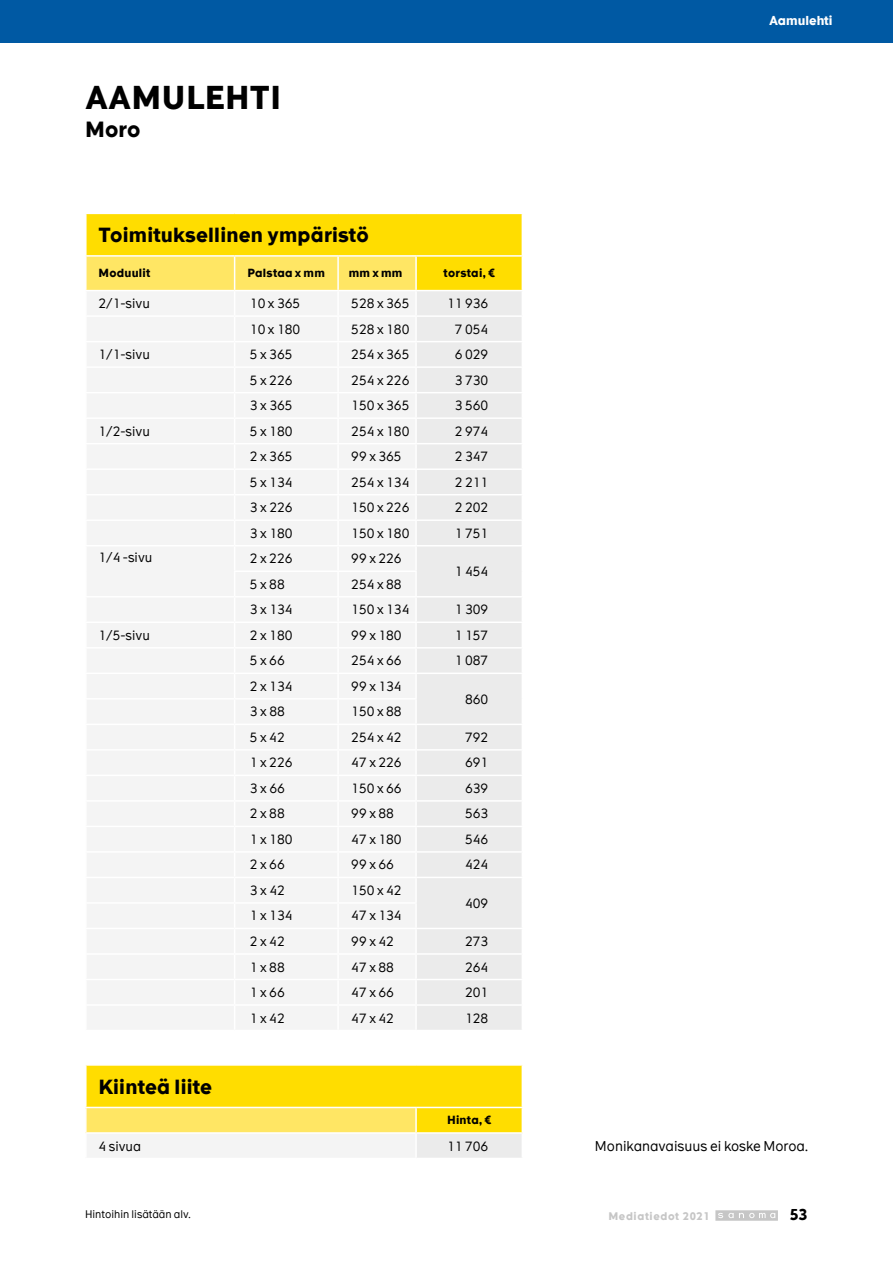
<style>
.page{position:relative;width:893px;height:1263px;background:#fff}
.page>*{position:absolute;margin:0;border:0;box-sizing:border-box;transform-origin:0 0}
.t1{font:700 31.5px "The Message";letter-spacing:.005em;color:#000}
.t2{font:700 21px "The Message";color:#000}
.t3{font:700 19.5px "The Message";letter-spacing:.01em;color:#000}
.t4{font:700 15px "The Message";color:#000}
.t5{font:13.5px "The Message";color:#000}
.t6{font:12.75px "The Message";color:#000}
.t7{font:700 12.3px "The Message";color:#fff}
.t8{font:700 11.25px "The Message";letter-spacing:.02em;color:#000}
.t9{font:10.5px "The Message";color:#000}
.t10{font:700 10.5px "The Message";letter-spacing:.06em;color:#c6c6c6}
</style>
<div class="page">
<svg style="left:715px;top:1210px;width:63px;height:11px"></svg>
<svg style="left:86px;top:213px;width:437px;height:817px"></svg>
<div style="left:0;top:0;width:893px;height:43px;background:#0059a3"></div>
<svg style="left:86px;top:1065px;width:437px;height:93px"></svg>
<h1 class="t1" style="left:85px;top:77px;width:198px">AAMULEHTI</h1>
<h2 class="t2" style="left:85px;top:116px;width:57px">Moro</h2>
<h3 class="t3" style="left:99px;top:222px;width:272px">Toimituksellinen ympäristö</h3>
<p class="t8" style="left:99px;top:266px;width:53px">Moduulit</p>
<p class="t8" style="left:247px;top:266px;width:79px">Palstaa x mm</p>
<p class="t8" style="left:349px;top:266px;width:55px">mm x mm</p>
<p class="t8" style="left:443px;top:266px;width:53px">torstai, €</p>
<p class="t6" style="left:99px;top:295px;width:53px">2/1-sivu</p>
<p class="t6" style="left:250px;top:295px;width:52px">10 x 365</p>
<p class="t6" style="left:351px;top:295px;width:60px">528 x 365</p>
<p class="t6" style="left:447px;top:295px;width:43px">11 936</p>
<p class="t6" style="left:250px;top:321px;width:52px">10 x 180</p>
<p class="t6" style="left:351px;top:321px;width:60px">528 x 180</p>
<p class="t6" style="left:455px;top:321px;width:35px">7 054</p>
<p class="t6" style="left:99px;top:346px;width:53px">1/1-sivu</p>
<p class="t6" style="left:250px;top:346px;width:44px">5 x 365</p>
<p class="t6" style="left:351px;top:346px;width:60px">254 x 365</p>
<p class="t6" style="left:455px;top:346px;width:35px">6 029</p>
<p class="t6" style="left:250px;top:372px;width:44px">5 x 226</p>
<p class="t6" style="left:351px;top:372px;width:60px">254 x 226</p>
<p class="t6" style="left:455px;top:372px;width:35px">3 730</p>
<p class="t6" style="left:250px;top:398px;width:44px">3 x 365</p>
<p class="t6" style="left:351px;top:398px;width:60px">150 x 365</p>
<p class="t6" style="left:455px;top:398px;width:35px">3 560</p>
<p class="t6" style="left:99px;top:423px;width:53px">1/2-sivu</p>
<p class="t6" style="left:250px;top:423px;width:44px">5 x 180</p>
<p class="t6" style="left:351px;top:423px;width:60px">254 x 180</p>
<p class="t6" style="left:455px;top:423px;width:35px">2 974</p>
<p class="t6" style="left:250px;top:449px;width:44px">2 x 365</p>
<p class="t6" style="left:351px;top:449px;width:52px">99 x 365</p>
<p class="t6" style="left:455px;top:449px;width:35px">2 347</p>
<p class="t6" style="left:250px;top:474px;width:44px">5 x 134</p>
<p class="t6" style="left:351px;top:474px;width:60px">254 x 134</p>
<p class="t6" style="left:455px;top:474px;width:35px">2 211</p>
<p class="t6" style="left:250px;top:500px;width:44px">3 x 226</p>
<p class="t6" style="left:351px;top:500px;width:60px">150 x 226</p>
<p class="t6" style="left:455px;top:500px;width:35px">2 202</p>
<p class="t6" style="left:250px;top:525px;width:44px">3 x 180</p>
<p class="t6" style="left:351px;top:525px;width:60px">150 x 180</p>
<p class="t6" style="left:455px;top:525px;width:35px">1 751</p>
<p class="t6" style="left:99px;top:549px;width:55px">1/4 -sivu</p>
<p class="t6" style="left:250px;top:551px;width:44px">2 x 226</p>
<p class="t6" style="left:351px;top:551px;width:52px">99 x 226</p>
<p class="t6" style="left:455px;top:563px;width:35px">1 454</p>
<p class="t6" style="left:250px;top:576px;width:36px">5 x 88</p>
<p class="t6" style="left:351px;top:576px;width:52px">254 x 88</p>
<p class="t6" style="left:250px;top:602px;width:44px">3 x 134</p>
<p class="t6" style="left:351px;top:602px;width:60px">150 x 134</p>
<p class="t6" style="left:455px;top:602px;width:35px">1 309</p>
<p class="t6" style="left:99px;top:627px;width:53px">1/5-sivu</p>
<p class="t6" style="left:250px;top:627px;width:44px">2 x 180</p>
<p class="t6" style="left:351px;top:627px;width:52px">99 x 180</p>
<p class="t6" style="left:455px;top:627px;width:35px">1 157</p>
<p class="t6" style="left:250px;top:653px;width:36px">5 x 66</p>
<p class="t6" style="left:351px;top:653px;width:52px">254 x 66</p>
<p class="t6" style="left:455px;top:653px;width:35px">1 087</p>
<p class="t6" style="left:250px;top:678px;width:44px">2 x 134</p>
<p class="t6" style="left:351px;top:678px;width:52px">99 x 134</p>
<p class="t6" style="left:465px;top:691px;width:25px">860</p>
<p class="t6" style="left:250px;top:704px;width:36px">3 x 88</p>
<p class="t6" style="left:351px;top:704px;width:52px">150 x 88</p>
<p class="t6" style="left:250px;top:729px;width:36px">5 x 42</p>
<p class="t6" style="left:351px;top:729px;width:52px">254 x 42</p>
<p class="t6" style="left:465px;top:729px;width:25px">792</p>
<p class="t6" style="left:250px;top:755px;width:44px">1 x 226</p>
<p class="t6" style="left:351px;top:755px;width:52px">47 x 226</p>
<p class="t6" style="left:465px;top:755px;width:25px">691</p>
<p class="t6" style="left:250px;top:780px;width:36px">3 x 66</p>
<p class="t6" style="left:351px;top:780px;width:52px">150 x 66</p>
<p class="t6" style="left:465px;top:780px;width:25px">639</p>
<p class="t6" style="left:250px;top:806px;width:36px">2 x 88</p>
<p class="t6" style="left:351px;top:806px;width:44px">99 x 88</p>
<p class="t6" style="left:465px;top:806px;width:25px">563</p>
<p class="t6" style="left:250px;top:831px;width:44px">1 x 180</p>
<p class="t6" style="left:351px;top:831px;width:52px">47 x 180</p>
<p class="t6" style="left:465px;top:831px;width:25px">546</p>
<p class="t6" style="left:250px;top:857px;width:36px">2 x 66</p>
<p class="t6" style="left:351px;top:857px;width:44px">99 x 66</p>
<p class="t6" style="left:465px;top:857px;width:25px">424</p>
<p class="t6" style="left:250px;top:882px;width:36px">3 x 42</p>
<p class="t6" style="left:351px;top:882px;width:52px">150 x 42</p>
<p class="t6" style="left:465px;top:895px;width:25px">409</p>
<p class="t6" style="left:250px;top:908px;width:44px">1 x 134</p>
<p class="t6" style="left:351px;top:908px;width:52px">47 x 134</p>
<p class="t6" style="left:250px;top:933px;width:36px">2 x 42</p>
<p class="t6" style="left:351px;top:933px;width:44px">99 x 42</p>
<p class="t6" style="left:465px;top:933px;width:25px">273</p>
<p class="t6" style="left:250px;top:959px;width:36px">1 x 88</p>
<p class="t6" style="left:351px;top:959px;width:44px">47 x 88</p>
<p class="t6" style="left:465px;top:959px;width:25px">264</p>
<p class="t6" style="left:250px;top:984px;width:36px">1 x 66</p>
<p class="t6" style="left:351px;top:984px;width:44px">47 x 66</p>
<p class="t6" style="left:465px;top:984px;width:25px">201</p>
<p class="t6" style="left:250px;top:1010px;width:36px">1 x 42</p>
<p class="t6" style="left:351px;top:1010px;width:44px">47 x 42</p>
<p class="t6" style="left:465px;top:1010px;width:25px">128</p>
<h3 class="t3" style="left:99px;top:1074px;width:115px">Kiinteä liite</h3>
<p class="t8" style="left:447px;top:1113px;width:46px">Hinta, €</p>
<p class="t7" style="left:769px;top:13px;width:65px">Aamulehti</p>
<p class="t6" style="left:99px;top:1138px;width:44px">4 sivua</p>
<p class="t6" style="left:447px;top:1138px;width:43px">11 706</p>
<p class="t5" style="left:595px;top:1137px;width:214px">Monikanavaisuus ei koske Moroa.</p>
<p class="t9" style="left:85px;top:1208px;width:107px">Hintoihin lisätään alv.</p>
<p class="t10" style="left:608px;top:1209px;width:103px">Mediatiedot 2021</p>
<p class="t4" style="left:790px;top:1205px;width:20px">53</p>
</div>
